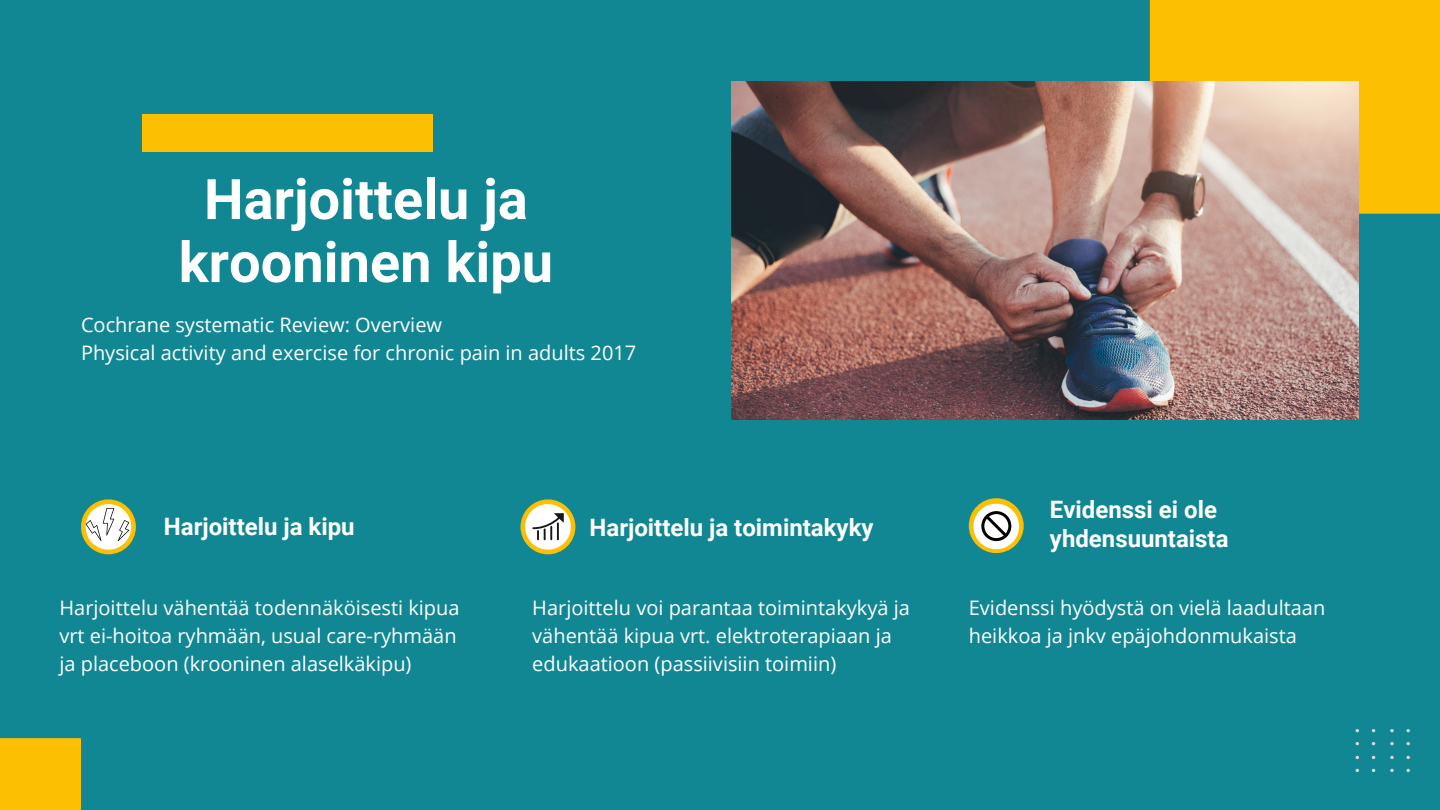
<style>
.page{position:relative;width:1440px;height:810px;background:#128794}
.page>*{position:absolute;margin:0;border:0;box-sizing:border-box;transform-origin:0 0}
.t1{font:700 56px/63px "Roboto";color:#fff;text-align:center}
.t2{font:700 24px/29.2px "Roboto";color:#fff}
.t3{font:20px/27.8px "Open Sans";color:#fff}
</style>
<div class="page">
<div style="left:1150px;top:0;width:290px;height:214px;background:#fdbf01"></div>
<img style="left:732px;top:81px;width:627px;height:339px">
<div style="left:142px;top:115px;width:290px;height:37px;background:#fdbf01"></div>
<div style="left:0;top:738px;width:81px;height:72px;background:#fdbf01"></div>
<svg style="left:1356px;top:729px;width:19px;height:16px"></svg>
<svg style="left:1356px;top:756px;width:19px;height:16px"></svg>
<svg style="left:1390px;top:756px;width:20px;height:16px"></svg>
<svg style="left:1390px;top:729px;width:20px;height:16px"></svg>
<svg style="left:81px;top:499px;width:55px;height:55px"></svg>
<svg style="left:521px;top:499px;width:54px;height:55px"></svg>
<svg style="left:969px;top:498px;width:55px;height:55px"></svg>
<p class="t1" style="left:179px;top:168px;width:376px">Harjoittelu ja krooninen kipu</p>
<p class="t3" style="left:81px;top:310px;width:363px">Cochrane systematic Review: Overview</p>
<p class="t3" style="left:81px;top:338px;width:557px">Physical activity and exercise for chronic pain in adults 2017</p>
<p class="t2" style="left:164px;top:512px;width:192px">Harjoittelu ja kipu</p>
<p class="t2" style="left:590px;top:513px;width:285px">Harjoittelu ja toimintakyky</p>
<p class="t3" style="left:59px;top:594px;width:402px">Harjoittelu vähentää todennäköisesti kipua vrt ei-hoitoa ryhmään, usual care-ryhmään ja placeboon (krooninen alaselkäkipu)</p>
<p class="t3" style="left:532px;top:594px;width:379px">Harjoittelu voi parantaa toimintakykyä ja vähentää kipua vrt. elektroterapiaan ja edukaatioon (passiivisiin toimiin)</p>
<p class="t2" style="left:1050px;top:495px;width:180px">Evidenssi ei ole yhdensuuntaista</p>
<p class="t3" style="left:969px;top:594px;width:358px">Evidenssi hyödystä on vielä laadultaan heikkoa ja jnkv epäjohdonmukaista</p>
</div>
